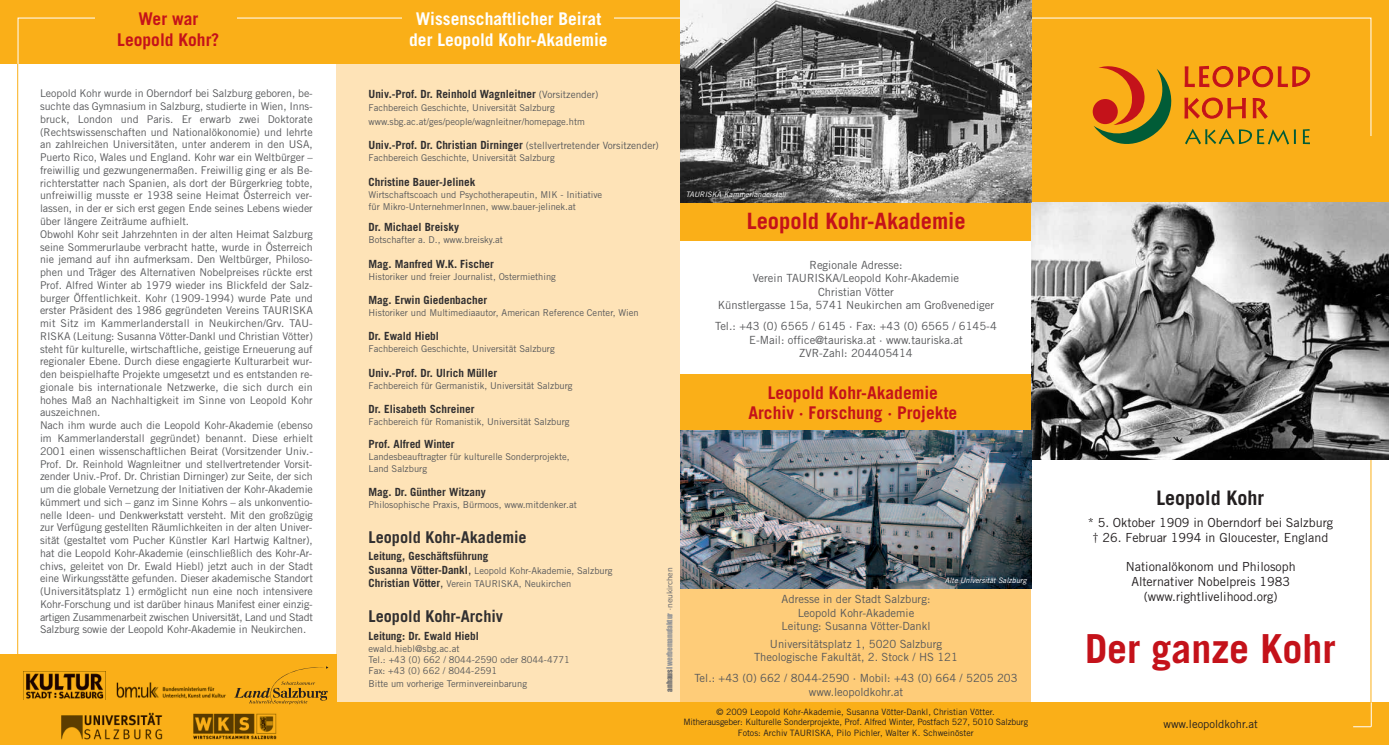
<style>
.page{position:relative;width:1389px;height:745px;background:#fff}
.page>*{position:absolute;margin:0;border:0;box-sizing:border-box;transform-origin:0 0}
.t1{font:700 40px "Trade Gothic";color:#c4121a}
.t2{font:700 22.5px "Trade Gothic";color:#c4121a}
.t3{font:700 20px "Trade Gothic";color:#231f20}
.t4{font:700 17.5px/21.2px "Trade Gothic";color:#c4121a;text-align:center}
.t5{font:700 17.5px/21.2px "Trade Gothic";color:#fff;text-align:center}
.t6{font:700 16.25px "Trade Gothic";color:#312f30}
.t7{font:12.5px/15px "Trade Gothic";color:#231f20;text-align:center}
.t8{font:11.25px/13.5px "Trade Gothic";color:#57585a;text-align:center}
.t9{font:700 11.25px "Trade Gothic";color:#312f30}
.t10{font:11.25px "Trade Gothic";color:#231f20}
.t11{font:10.62px/12.8px "Trade Gothic";color:#57585a}
.t12{font:9.38px/11.2px "Trade Gothic";color:#57585a}
.t13{font:8.75px/10.5px "Trade Gothic";color:#231f20;text-align:center}
.t14{font:italic 7.5px "Trade Gothic";letter-spacing:.005em;color:#fff}
.t15{font:7.5px "Impact";letter-spacing:-.025em;color:#939598}
.s1{font-weight:400;font-size:10px;color:#57585a}
.s2{font-weight:700;font-size:11.25px;color:#312f30}
.s3{font-size:11.25px;color:#312f30}
.s4{color:#6c6d70}
.s5{font-family:"Futura";font-stretch:condensed;font-size:7.88px;color:#6c6d70}
.s6{font-family:"Verdana";color:#6c6d70}
</style>
<div class="page">
<div style="left:337px;top:64px;width:343px;height:640px;background:#fee3b7"></div>
<div style="left:1024px;top:0;width:365px;height:202px;background:#faaf18"></div>
<div style="left:331px;top:0;width:349px;height:64px;background:#faaf18"></div>
<div style="left:0;top:0;width:337px;height:64px;background:#faaf18"></div>
<div style="left:680px;top:586px;width:351px;height:120px;background:#fecc79"></div>
<div style="left:680px;top:197px;width:351px;height:44px;background:#faaf18"></div>
<div style="left:680px;top:373px;width:351px;height:60px;background:#faaf18"></div>
<div style="left:331px;top:702px;width:349px;height:42px;background:#faaf18"></div>
<div style="left:0;top:653px;width:337px;height:91px;background:#faaf18"></div>
<img style="left:1031px;top:202px;width:358px;height:257px">
<div style="left:1029px;top:702px;width:360px;height:42px;background:#faaf18"></div>
<div style="left:671px;top:702px;width:360px;height:42px;background:#faaf18"></div>
<svg style="left:1353px;top:702px;width:19px;height:25px"></svg>
<img style="left:680px;top:0;width:351px;height:202px">
<hr style="left:17px;top:64px;width:1px;height:638px;background:#faaf18">
<img style="left:680px;top:430px;width:351px;height:158px">
<svg style="left:234px;top:666px;width:94px;height:38px"></svg>
<img style="left:24px;top:671px;width:82px;height:28px">
<img style="left:116px;top:682px;width:110px;height:17px">
<img style="left:61px;top:712px;width:101px;height:27px">
<img style="left:193px;top:713px;width:84px;height:27px">
<svg style="left:1184px;top:97px;width:62px;height:22px"></svg>
<svg style="left:1252px;top:98px;width:16px;height:21px"></svg>
<svg style="left:1184px;top:65px;width:126px;height:22px"></svg>
<div style="left:1093px;top:99px;width:25px;height:25px;background:#c4121a;border-radius:50%"></div>
<svg style="left:1094px;top:66px;width:78px;height:78px"></svg>
<svg style="left:1185px;top:129px;width:111px;height:15px"></svg>
<svg style="left:1303px;top:129px;width:7px;height:15px"></svg>
<h3 class="t4" style="left:117px;top:9px;width:104px">Wer war<br>Leopold Kohr?</h3>
<h3 class="t5" style="left:409px;top:9px;width:200px">Wissenschaftlicher Beirat der Leopold Kohr-Akademie</h3>
<p class="t11" style="left:40px;top:88px;width:274px">Leopold Kohr wurde in Oberndorf bei Salzburg geboren, be&shy;suchte das Gymnasium in Salzburg, studierte in Wien, Inns&shy;bruck, London und Paris. Er erwarb zwei Doktorate (Rechtswissenschaften und Nationalökonomie) und lehrte an zahlreichen Universitäten, unter anderem in den USA, Puerto Rico, Wales und England. Kohr war ein Weltbürger – freiwillig und gezwungenermaßen. Freiwillig ging er als Be&shy;richterstatter nach Spanien, als dort der Bürgerkrieg tobte, unfreiwillig musste er 1938 seine Heimat Österreich ver&shy;lassen, in der er sich erst gegen Ende seines Lebens wieder über längere Zeiträume aufhielt.<br>Obwohl Kohr seit Jahrzehnten in der alten Heimat Salzburg seine Sommerurlaube verbracht hatte, wurde in Österreich nie jemand auf ihn aufmerksam. Den Weltbürger, Philoso&shy;phen und Träger des Alternativen Nobelpreises rückte erst Prof. Alfred Winter ab 1979 wieder ins Blickfeld der Salz&shy;burger Öffentlichkeit. Kohr (1909-1994) wurde Pate und erster Präsident des 1986 gegründeten Vereins TAURISKA mit Sitz im Kammerlanderstall in Neukirchen/Grv. TAU-RISKA (Leitung: Susanna Vötter-Dankl und Christian Vötter) steht für kulturelle, wirtschaftliche, geistige Erneuerung auf regionaler Ebene. Durch diese engagierte Kulturarbeit wur&shy;den beispielhafte Projekte umgesetzt und es entstanden re&shy;gionale bis internationale Netzwerke, die sich durch ein hohes Maß an Nachhaltigkeit im Sinne von Leopold Kohr auszeichnen.<br>Nach ihm wurde auch die Leopold Kohr-Akademie (ebenso im Kammerlanderstall gegründet) benannt. Diese erhielt 2001 einen wissenschaftlichen Beirat (Vorsitzender Univ.- Prof. Dr. Reinhold Wagnleitner und stellvertretender Vorsit&shy;zender Univ.-Prof. Dr. Christian Dirninger) zur Seite, der sich um die globale Vernetzung der Initiativen der Kohr-Akademie kümmert und sich – ganz im Sinne Kohrs – als unkonventio&shy;nelle Ideen- und Denkwerkstatt versteht. Mit den großzügig zur Verfügung gestellten Räumlichkeiten in der alten Univer&shy;sität (gestaltet vom Pucher Künstler Karl Hartwig Kaltner), hat die Leopold Kohr-Akademie (einschließlich des Kohr-Ar&shy;chivs, geleitet von Dr. Ewald Hiebl) jetzt auch in der Stadt eine Wirkungsstätte gefunden. Dieser akademische Standort (Universitätsplatz 1) ermöglicht nun eine noch intensivere Kohr-Forschung und ist darüber hinaus Manifest einer einzig&shy;artigen Zusammenarbeit zwischen Universität, Land und Stadt Salzburg sowie der Leopold Kohr-Akademie in Neukirchen.</p>
<p class="t9" style="left:369px;top:90px;width:231px">Univ.-Prof. Dr. Reinhold Wagnleitner <span class="s1">(Vorsitzender)</span></p>
<p class="t12" style="left:369px;top:102px;width:218px;line-height:13.5px">Fachbereich Geschichte, Universität Salzburg www.sbg.ac.at/ges/people/wagnleitner/homepage.htm</p>
<p class="t9" style="left:369px;top:141px;width:292px">Univ.-Prof. Dr. Christian Dirninger <span class="s1">(stellvertretender Vorsitzender)</span></p>
<p class="t12" style="left:369px;top:153px;width:188px">Fachbereich Geschichte, Universität Salzburg</p>
<p class="t9" style="left:369px;top:178px;width:108px">Christine Bauer-Jelinek</p>
<p class="t12" style="left:369px;top:190px;width:235px">Wirtschaftscoach und Psychotherapeutin, MIK - Initiative für Mikro-UnternehmerInnen, www.bauer-jelinek.at</p>
<p class="t9" style="left:369px;top:223px;width:92px">Dr. Michael Breisky</p>
<p class="t12" style="left:369px;top:235px;width:136px">Botschafter a. D., www.breisky.at</p>
<p class="t9" style="left:369px;top:259px;width:127px">Mag. Manfred W.K. Fischer</p>
<p class="t12" style="left:369px;top:271px;width:189px">Historiker und freier Journalist, Ostermiething</p>
<p class="t9" style="left:369px;top:295px;width:120px">Mag. Erwin Giedenbacher</p>
<p class="t12" style="left:369px;top:308px;width:272px">Historiker und Multimediaautor, American Reference Center, Wien</p>
<p class="t9" style="left:369px;top:332px;width:72px">Dr. Ewald Hiebl</p>
<p class="t12" style="left:369px;top:344px;width:188px">Fachbereich Geschichte, Universität Salzburg</p>
<p class="t9" style="left:369px;top:368px;width:130px">Univ.-Prof. Dr. Ulrich Müller</p>
<p class="t12" style="left:369px;top:380px;width:206px">Fachbereich für Germanistik, Universität Salzburg</p>
<p class="t9" style="left:369px;top:404px;width:108px">Dr. Elisabeth Schreiner</p>
<p class="t12" style="left:369px;top:416px;width:203px">Fachbereich für Romanistik, Universität Salzburg</p>
<p class="t9" style="left:369px;top:440px;width:88px">Prof. Alfred Winter</p>
<p class="t12" style="left:369px;top:452px;width:203px">Landesbeauftragter für kulturelle Sonderprojekte,<br>Land Salzburg</p>
<p class="t9" style="left:369px;top:487px;width:119px">Mag. Dr. Günther Witzany</p>
<p class="t12" style="left:369px;top:499px;width:210px">Philosophische Praxis, Bürmoos, www.mitdenker.at</p>
<h3 class="t6" style="left:369px;top:531px;width:160px">Leopold Kohr-Akademie</h3>
<p class="t9" style="left:369px;top:551px;width:121px">Leitung, Geschäftsführung</p>
<p class="t12" style="left:369px;top:564px;width:246px;line-height:13.5px"><span class="s2">Susanna Vötter-Dankl</span><span class="s3">,</span> Leopold Kohr-Akademie, Salzburg<br><span class="s2">Christian Vötter</span><span class="s3">,</span> Verein TAURISKA, Neukirchen</p>
<h3 class="t6" style="left:369px;top:610px;width:136px">Leopold Kohr-Archiv</h3>
<p class="t9" style="left:369px;top:631px;width:112px">Leitung: Dr. Ewald Hiebl</p>
<p class="t12" style="left:369px;top:643px;width:203px">ewald.hiebl@sbg.ac.at<br>Tel.: +43 (0) 662 / 8044-2590 oder 8044-4771<br>Fax: +43 (0) 662 / 8044-2591</p>
<p class="t12" style="left:369px;top:678px;width:160px">Bitte um vorherige Terminvereinbarung</p>
<p class="t14" style="left:686px;top:191px;width:102px">TAURISKA-Kammerlanderstall</p>
<h2 class="t2" style="left:747px;top:213px;width:221px">Leopold Kohr-Akademie</h2>
<p class="t8" style="left:718px;top:259px;width:278px">Regionale Adresse:<br>Verein TAURISKA/Leopold Kohr-Akademie<br>Christian Vötter<br>Künstlergasse 15a, 5741 Neukirchen am Großvenediger</p>
<p class="t8" style="left:715px;top:320px;width:283px">Tel.: +43 (0) 6565 / 6145 · Fax: +43 (0) 6565 / 6145-4<br>E-Mail: office@tauriska.at · www.tauriska.at<br>ZVR-Zahl: 204405414</p>
<h3 class="t4" style="left:748px;top:384px;width:210px;line-height:20px">Leopold Kohr-Akademie<br>Archiv · Forschung · Projekte</h3>
<p class="t15" style="left:666px;top:691px;width:125px;rotate:-90deg"><span class="s4">anhaus</span> Iwerbemanufaktur <span class="s5">·</span> <span class="s6">neukirchen</span></p>
<p class="t14" style="left:945px;top:577px;width:83px">Alte Universität Salzburg</p>
<p class="t8" style="left:781px;top:593px;width:151px">Adresse in der Stadt Salzburg:<br>Leopold Kohr-Akademie<br>Leitung: Susanna Vötter-Dankl</p>
<p class="t8" style="left:754px;top:637px;width:206px">Universitätsplatz 1, 5020 Salzburg<br>Theologische Fakultät, 2. Stock / HS 121</p>
<p class="t8" style="left:694px;top:672px;width:325px">Tel.: +43 (0) 662 / 8044-2590 · Mobil: +43 (0) 664 / 5205 203 www.leopoldkohr.at</p>
<p class="t13" style="left:683px;top:706px;width:346px">© 2009 Leopold Kohr-Akademie, Susanna Vötter-Dankl, Christian Vötter.<br>Mitherausgeber: Kulturelle Sonderprojekte, Prof. Alfred Winter, Postfach 527, 5010 Salzburg<br>Fotos: Archiv TAURISKA, Pilo Pichler, Walter K. Schweinöster</p>
<h3 class="t3" style="left:1156px;top:490px;width:109px">Leopold Kohr</h3>
<p class="t7" style="left:1088px;top:516px;width:247px">* 5. Oktober 1909 in Oberndorf bei Salzburg † 26. Februar 1994 in Gloucester, England</p>
<p class="t7" style="left:1126px;top:559px;width:171px">Nationalökonom und Philosoph<br>Alternativer Nobelpreis 1983 (www.rightlivelihood.org)</p>
<h1 class="t1" style="left:1085px;top:633px;width:252px">Der ganze Kohr</h1>
<p class="t10" style="left:1164px;top:719px;width:96px">www.leopoldkohr.at</p>
</div>
